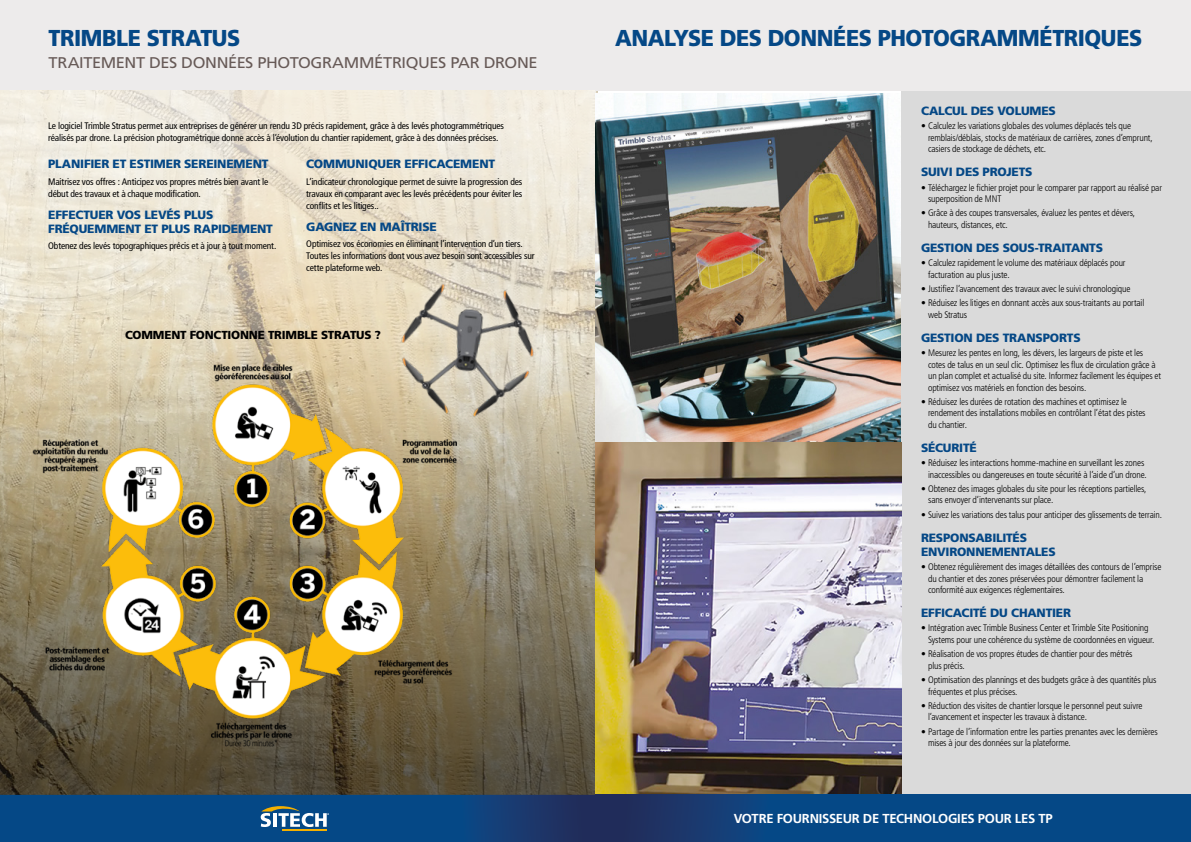
<style>
.page{position:relative;width:1191px;height:842px;background:#fff}
.page>*{position:absolute;margin:0;border:0;box-sizing:border-box;transform-origin:0 0}
.t1{font:900 23px "Frutiger LT Std";letter-spacing:-.02em;color:#054886;scale:.94 1}
.t2{font:15.5px "Frutiger LT Std";letter-spacing:-.025em;color:#675a57;scale:1.06 1}
.t3{font:700 13px "Frutiger";letter-spacing:-.02em;color:#fff}
.t4{font:900 12px/14px "Frutiger LT Std";letter-spacing:-.02em;color:#054886}
.t5{font:900 11.6px "Frutiger LT Std";letter-spacing:-.015em;color:#000}
.t6{font:300 condensed 9.5px/11.5px "Frutiger LT Std";letter-spacing:-.015em;color:#000}
.t7{font:condensed 9.5px/12px "Frutiger LT Std";letter-spacing:-.015em;color:#000}
</style>
<div class="page">
<svg style="left:0;top:708px;width:595px;height:87px;background:#524936"></svg>
<svg style="left:0;top:90px;width:610px;height:602px;background:#d7cebb"></svg>
<img style="left:595px;top:93px;width:306px;height:702px">
<div style="left:901px;top:89px;width:290px;height:725px;background:#dadada"></div>
<img style="left:27px;top:358px;width:441px;height:396px">
<div style="left:0;top:0;width:595px;height:90px;background:#edebeb"></div>
<div style="left:595px;top:0;width:596px;height:90px;background:#edebeb"></div>
<svg style="left:0;top:795px;width:595px;height:47px;background:#0a447f"></svg>
<svg style="left:595px;top:795px;width:596px;height:47px;background:#0a437e"></svg>
<hr style="left:282px;top:829px;width:45px;height:1px;background:#f5b000">
<svg style="left:261px;top:806px;width:68px;height:21px"></svg>
<svg style="left:369px;top:255px;width:196px;height:193px;background:#c3b8a0"></svg>
<img style="left:346px;top:260px;width:244px;height:176px">
<h1 class="t1" style="left:49px;top:24px;width:205px">TRIMBLE STRATUS</h1>
<h2 class="t2" style="left:49px;top:53px;width:463px">TRAITEMENT DES DONNÉES PHOTOGRAMMÉTRIQUES PAR DRONE</h2>
<p class="t7" style="left:48px;top:120px;width:457px">Le logiciel Trimble Stratus permet aux entreprises de générer un rendu 3D précis rapidement, grâce à des levés photogrammétriques réalisés par drone. La précision photogramétrique donne accès à l’évolution du chantier rapidement, grâce à des données précises.</p>
<p class="t4" style="left:306px;top:157px;width:190px">COMMUNIQUER EFFICACEMENT</p>
<p class="t7" style="left:306px;top:175px;width:218px;text-align:justify">L’indicateur chronologique permet de suivre la progression des travaux en comparant avec les levés précédents pour éviter les conflits et les litiges..</p>
<p class="t4" style="left:306px;top:220px;width:132px">GAGNEZ EN MAÎTRISE</p>
<p class="t7" style="left:306px;top:238px;width:230px">Optimisez vos économies en éliminant l’intervention d’un tiers.<br>Toutes les informations dont vous avez besoin sont accessibles sur cette plateforme web.</p>
<p class="t4" style="left:48px;top:157px;width:222px">PLANIFIER ET ESTIMER SEREINEMENT</p>
<p class="t7" style="left:48px;top:175px;width:222px">Maitrisez vos offres : Anticipez vos propres métrés bien avant le début des travaux et à chaque modification.</p>
<p class="t4" style="left:48px;top:208px;width:226px">EFFECTUER VOS LEVÉS PLUS<br>FRÉQUEMMENT ET PLUS RAPIDEMENT</p>
<p class="t7" style="left:48px;top:240px;width:230px">Obtenez des levés topographiques précis et à jour à tout moment.</p>
<p class="t5" style="left:125px;top:328px;width:257px">COMMENT FONCTIONNE TRIMBLE STRATUS ?</p>
<h1 class="t1" style="left:615px;top:24px;width:562px">ANALYSE DES DONNÉES PHOTOGRAMMÉTRIQUES</h1>
<p class="t4" style="left:921px;top:104px;width:136px">CALCUL DES VOLUMES</p>
<p class="t6" style="left:928px;top:120px;width:226px;text-indent:-7px">• Calculez les variations globales des volumes déplacés tels que remblais/déblais, stocks de matériaux de carrières, zones d’emprunt, casiers de stockage de déchets, etc.</p>
<p class="t4" style="left:921px;top:165px;width:113px">SUIVI DES PROJETS</p>
<p class="t6" style="left:928px;top:182px;width:235px;text-indent:-7px">• Téléchargez le fichier projet pour le comparer par rapport au réalisé par superposition de MNT</p>
<p class="t6" style="left:928px;top:207px;width:209px;text-indent:-7px">• Grâce à des coupes transversales, évaluez les pentes et dévers, hauteurs, distances, etc.</p>
<p class="t4" style="left:921px;top:241px;width:184px">GESTION DES SOUS-TRAITANTS</p>
<p class="t6" style="left:928px;top:257px;width:199px;text-indent:-7px">• Calculez rapidement le volume des matériaux déplacés pour facturation au plus juste.</p>
<p class="t6" style="left:921px;top:283px;width:211px">• Justifiez l’avancement des travaux avec le suivi chronologique</p>
<p class="t6" style="left:928px;top:297px;width:218px;text-indent:-7px">• Réduisez les litiges en donnant accès aux sous-traitants au portail web Stratus</p>
<p class="t4" style="left:921px;top:330px;width:161px">GESTION DES TRANSPORTS</p>
<p class="t6" style="left:928px;top:347px;width:234px;text-indent:-7px">• Mesurez les pentes en long, les dévers, les largeurs de piste et les cotes de talus en un seul clic. Optimisez les flux de circulation grâce à un plan complet et actualisé du site. Informez facilement les équipes et optimisez vos matériels en fonction des besoins.</p>
<p class="t6" style="left:928px;top:396px;width:219px;text-indent:-7px">• Réduisez les durées de rotation des machines et optimisez le rendement des installations mobiles en contrôlant l’état des pistes du chantier.</p>
<p class="t4" style="left:921px;top:441px;width:57px">SÉCURITÉ</p>
<p class="t6" style="left:921px;top:457px;width:227px;text-align:right">• Réduisez les interactions homme-machine en surveillant les zones inaccessibles ou dangereuses en toute sécurité à l’aide d’un drone.</p>
<p class="t6" style="left:928px;top:483px;width:220px;text-indent:-7px">• Obtenez des images globales du site pour les réceptions partielles, sans envoyer d’intervenants sur place.</p>
<p class="t6" style="left:921px;top:509px;width:242px">• Suivez les variations des talus pour anticiper des glissements de terrain.</p>
<p class="t4" style="left:921px;top:530px;width:136px">RESPONSABILITÉS<br>ENVIRONNEMENTALES</p>
<p class="t6" style="left:928px;top:561px;width:235px;text-indent:-7px">• Obtenez régulièrement des images détaillées des contours de l’emprise du chantier et des zones préservées pour démontrer facilement la conformité aux exigences réglementaires.</p>
<p class="t4" style="left:921px;top:606px;width:152px">EFFICACITÉ DU CHANTIER</p>
<p class="t6" style="left:928px;top:622px;width:228px;text-indent:-7px">• Intégration avec Trimble Business Center et Trimble Site Positioning<br>Systems pour une cohérence du système de coordonnées en vigueur.</p>
<p class="t6" style="left:928px;top:648px;width:206px;text-indent:-7px">• Réalisation de vos propres études de chantier pour des métrés plus précis.</p>
<p class="t6" style="left:928px;top:674px;width:230px;text-indent:-7px">• Optimisation des plannings et des budgets grâce à des quantités plus fréquentes et plus précises.</p>
<p class="t6" style="left:928px;top:700px;width:216px;text-indent:-7px">• Réduction des visites de chantier lorsque le personnel peut suivre l’avancement et inspecter les travaux à distance.</p>
<p class="t6" style="left:928px;top:726px;width:231px;text-indent:-7px">• Partage de l’information entre les parties prenantes avec les dernières mises à jour des données sur la plateforme.</p>
<h3 class="t3" style="left:734px;top:810px;width:320px">VOTRE FOURNISSEUR DE TECHNOLOGIES POUR LES TP</h3>
</div>
